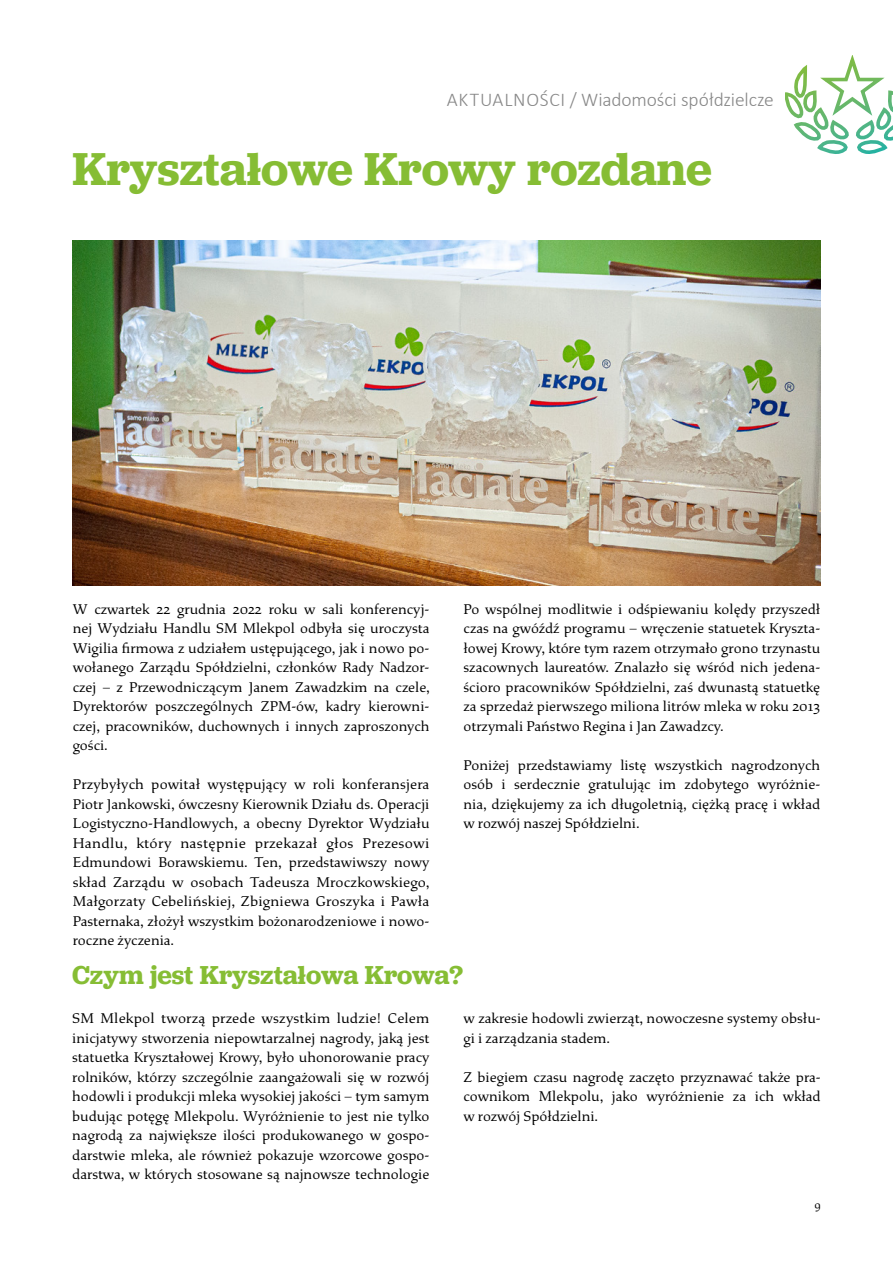
<style>
.page{position:relative;width:893px;height:1263px;background:#fff}
.page>*{position:absolute;margin:0;border:0;box-sizing:border-box;transform-origin:0 0}
.t1{font:600 48px "Jubilat";letter-spacing:-.005em;color:#86bd34}
.t2{font:600 27px "Jubilat";letter-spacing:-.005em;color:#86bd34}
.t3{font:300 19.5px "Calibri";letter-spacing:-.005em;color:#878787}
.t4{font:15px/19.5px "Study";color:#000;text-align:justify}
.t5{font:12px "Study";color:#000}
</style>
<div class="page">
<svg style="left:785px;top:56px;width:108px;height:98px"></svg>
<img style="left:72px;top:240px;width:749px;height:346px">
<h3 class="t3" style="left:447px;top:88px;width:328px">AKTUALNOŚCI / Wiadomości spółdzielcze</h3>
<h1 class="t1" style="left:72px;top:138px;width:641px">Kryształowe Krowy rozdane</h1>
<p class="t4" style="left:73px;top:599px;width:358px">W czwartek 22 grudnia 2022 roku w sali konferencyj&shy;nej Wydziału Handlu SM Mlekpol odbyła się uroczysta Wigilia firmowa z udziałem ustępującego, jak i nowo po&shy;wołanego Zarządu Spółdzielni, członków Rady Nadzor&shy;czej – z Przewodniczącym Janem Zawadzkim na czele, Dyrektorów poszczególnych ZPM-ów, kadry kierowni&shy;czej, pracowników, duchownych i innych zaproszonych gości.</p>
<p class="t4" style="left:73px;top:775px;width:358px">Przybyłych powitał występujący w roli konferansjera Piotr Jankowski, ówczesny Kierownik Działu ds. Operacji Logistyczno-Handlowych, a obecny Dyrektor Wydziału Handlu, który następnie przekazał głos Prezesowi Edmundowi Borawskiemu. Ten, przedstawiwszy nowy skład Zarządu w osobach Tadeusza Mroczkowskiego, Małgorzaty Cebelińskiej, Zbigniewa Groszyka i Pawła Pasternaka, złożył wszystkim bożonarodzeniowe i nowo&shy;roczne życzenia.</p>
<p class="t4" style="left:463px;top:599px;width:358px">Po wspólnej modlitwie i odśpiewaniu kolędy przyszedł czas na gwóźdź programu – wręczenie statuetek Kryszta&shy;łowej Krowy, które tym razem otrzymało grono trzynastu szacownych laureatów. Znalazło się wśród nich jedena&shy;ścioro pracowników Spółdzielni, zaś dwunastą statuetkę za sprzedaż pierwszego miliona litrów mleka w roku 2013 otrzymali Państwo Regina i Jan Zawadzcy.</p>
<p class="t4" style="left:463px;top:755px;width:358px">Poniżej przedstawiamy listę wszystkich nagrodzonych osób i serdecznie gratulując im zdobytego wyróżnie&shy;nia, dziękujemy za ich długoletnią, ciężką pracę i wkład w rozwój naszej Spółdzielni.</p>
<h2 class="t2" style="left:72px;top:958px;width:392px">Czym jest Kryształowa Krowa?</h2>
<p class="t4" style="left:72px;top:1009px;width:359px">SM Mlekpol tworzą przede wszystkim ludzie! Celem inicjatywy stworzenia niepowtarzalnej nagrody, jaką jest statuetka Kryształowej Krowy, było uhonorowanie pracy rolników, którzy szczególnie zaangażowali się w rozwój hodowli i produkcji mleka wysokiej jakości – tym samym budując potęgę Mlekpolu. Wyróżnienie to jest nie tylko nagrodą za największe ilości produkowanego w gospo&shy;darstwie mleka, ale również pokazuje wzorcowe gospo&shy;darstwa, w których stosowane są najnowsze technologie</p>
<p class="t4" style="left:463px;top:1009px;width:359px">w zakresie hodowli zwierząt, nowoczesne systemy obsłu&shy;gi i zarządzania stadem.</p>
<p class="t4" style="left:463px;top:1067px;width:359px">Z biegiem czasu nagrodę zaczęto przyznawać także pra&shy;cownikom Mlekpolu, jako wyróżnienie za ich wkład w rozwój Spółdzielni.</p>
<p class="t5" style="left:814px;top:1198px;width:8px">9</p>
</div>
